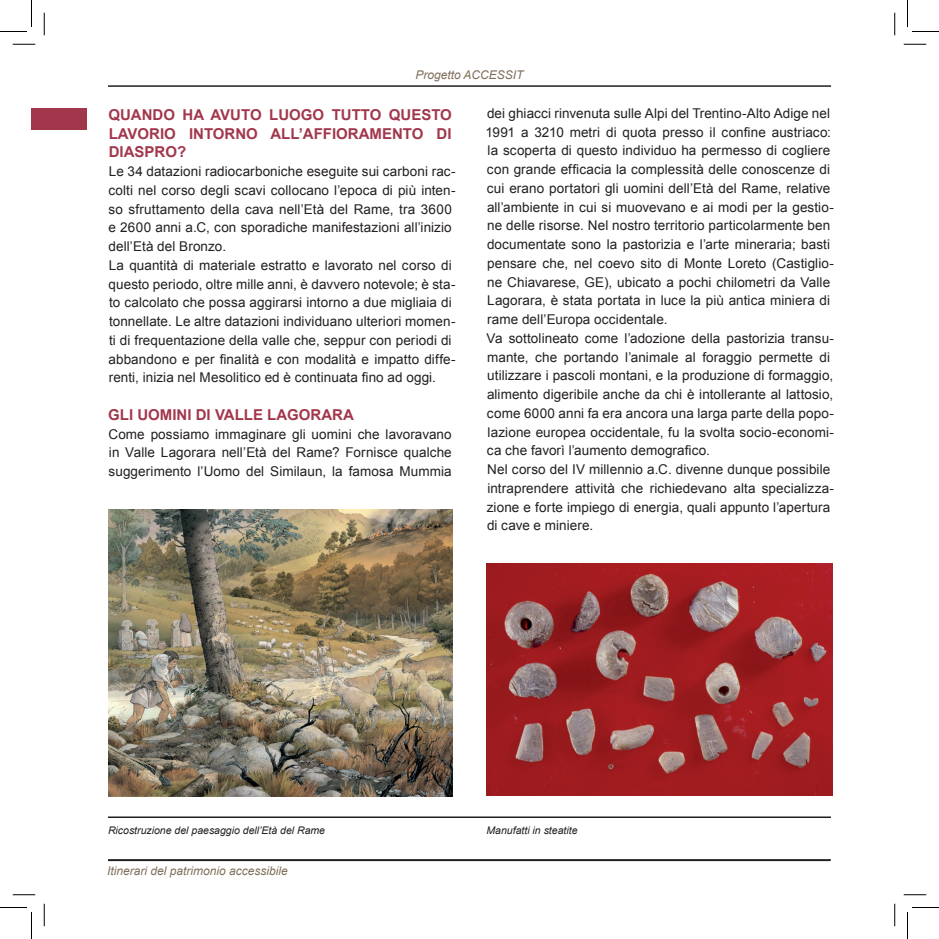
<style>
.page{position:relative;width:939px;height:939px;background:#fff}
.page>*{position:absolute;margin:0;border:0;box-sizing:border-box;transform-origin:0 0}
.t1{font:700 15px "Arial";color:#a2374c}
.t2{font:13.5px/18.8px "Arial";letter-spacing:.005em;color:#231f20}
.t3{font:italic 12px "Arial";color:#806f5b}
.t4{font:italic 10.5px "Arial";color:#231f20}
</style>
<div class="page">
<hr style="left:108px;top:85px;width:723px;height:2px;background:#231f20">
<div style="left:32px;top:108px;width:55px;height:21px;background:#a2374c"></div>
<hr style="left:108px;top:816px;width:723px;height:2px;background:#231f20">
<hr style="left:108px;top:859px;width:723px;height:2px;background:#231f20">
<img style="left:108px;top:509px;width:344px;height:288px">
<img style="left:486px;top:563px;width:346px;height:233px">
<svg style="left:13px;top:44px;width:22px;height:1px"></svg>
<svg style="left:904px;top:44px;width:22px;height:1px"></svg>
<svg style="left:13px;top:894px;width:22px;height:1px"></svg>
<svg style="left:904px;top:894px;width:22px;height:1px"></svg>
<svg style="left:44px;top:13px;width:1px;height:22px"></svg>
<svg style="left:44px;top:904px;width:1px;height:22px"></svg>
<svg style="left:894px;top:13px;width:1px;height:22px"></svg>
<svg style="left:894px;top:904px;width:1px;height:22px"></svg>
<svg style="left:0;top:0;width:32px;height:32px"></svg>
<svg style="left:0;top:907px;width:32px;height:32px"></svg>
<svg style="left:907px;top:0;width:32px;height:32px"></svg>
<svg style="left:907px;top:907px;width:32px;height:32px"></svg>
<p class="t3" style="left:415px;top:68px;width:110px">Progetto Accessit</p>
<p class="t1" style="left:108px;top:106px;width:56px">QUANDO</p>
<p class="t1" style="left:183px;top:106px;width:119px">HA AVUTO LUOGO</p>
<p class="t1" style="left:332px;top:106px;width:121px">TUTTO QUESTO</p>
<p class="t1" style="left:109px;top:125px;width:11px">LAVORIO</p>
<p class="t1" style="left:189px;top:125px;width:93px">INTORNO ALL</p>
<p class="t1" style="left:299px;top:125px;width:15px">’AFFIORA</p>
<p class="t1" style="left:370px;top:125px;width:75px">MENTO DI</p>
<p class="t1" style="left:109px;top:144px;width:79px">DIASPRO?</p>
<p class="t2" style="left:108px;top:162px;width:349px">Le 34 datazioni radiocarboniche eseguite sui carboni rac&shy;colti nel corso degli scavi collocano l’epoca di più inten&shy;so sfruttamento della cava nell’Età del Rame, tra 3600 e 2600 anni a.C, con sporadiche manifestazioni all’inizio dell’Età del Bronzo.<br>La quantità di materiale estratto e lavorato nel corso di questo periodo, oltre mille anni, è davvero notevole; è sta&shy;to calcolato che possa aggirarsi intorno a due migliaia di tonnellate. Le altre datazioni individuano ulteriori momen&shy;ti di frequentazione della valle che, seppur con periodi di abbandono e per finalità e con modalità e impatto diffe&shy;renti, inizia nel Mesolitico ed è continuata fino ad oggi.</p>
<p class="t1" style="left:108px;top:406px;width:127px">GLI UOMINI DI VALLE</p>
<p class="t1" style="left:267px;top:406px;width:22px">LAGORARA</p>
<p class="t2" style="left:108px;top:424px;width:345px;text-align:justify">Come possiamo immaginare gli uomini che lavoravano in Valle Lagorara nell’Età del Rame? Fornisce qualche suggerimento l’Uomo del Similaun, la famosa Mummia</p>
<p class="t2" style="left:485px;top:104px;width:350px">dei ghiacci rinvenuta sulle Alpi del Trentino-Alto Adige nel 1991 a 3210 metri di quota presso il confine austriaco: la scoperta di questo individuo ha permesso di cogliere con grande efficacia la complessità delle conoscenze di cui erano portatori gli uomini dell’Età del Rame, relative all’ambiente in cui si muovevano e ai modi per la gestio&shy;ne delle risorse. Nel nostro territorio particolarmente ben documentate sono la pastorizia e l’arte mineraria; basti pensare che, nel coevo sito di Monte Loreto (Castiglio&shy;ne Chiavarese, GE), ubicato a pochi chilometri da Valle Lagorara, è stata portata in luce la più antica miniera di rame dell’Europa occidentale.<br>Va sottolineato come l’adozione della pastorizia transu&shy;mante, che portando l’animale al foraggio permette di utilizzare i pascoli montani, e la produzione di formaggio, alimento digeribile anche da chi è intollerante al lattosio, come 6000 anni fa era ancora una larga parte della popo&shy;lazione europea occidentale, fu la svolta socio-economi&shy;ca che favorì l’aumento demografico.<br>Nel corso del IV millennio a.C. divenne dunque possibile intraprendere attività che richiedevano alta specializza&shy;zione e forte impiego di energia, quali appunto l’apertura di cave e miniere.</p>
<p class="t4" style="left:108px;top:825px;width:219px">Ricostruzione del paesaggio dell’Età del Rame</p>
<p class="t4" style="left:486px;top:825px;width:93px">Manufatti in steatite</p>
<p class="t3" style="left:107px;top:864px;width:182px">Itinerari del patrimonio accessibile</p>
</div>
